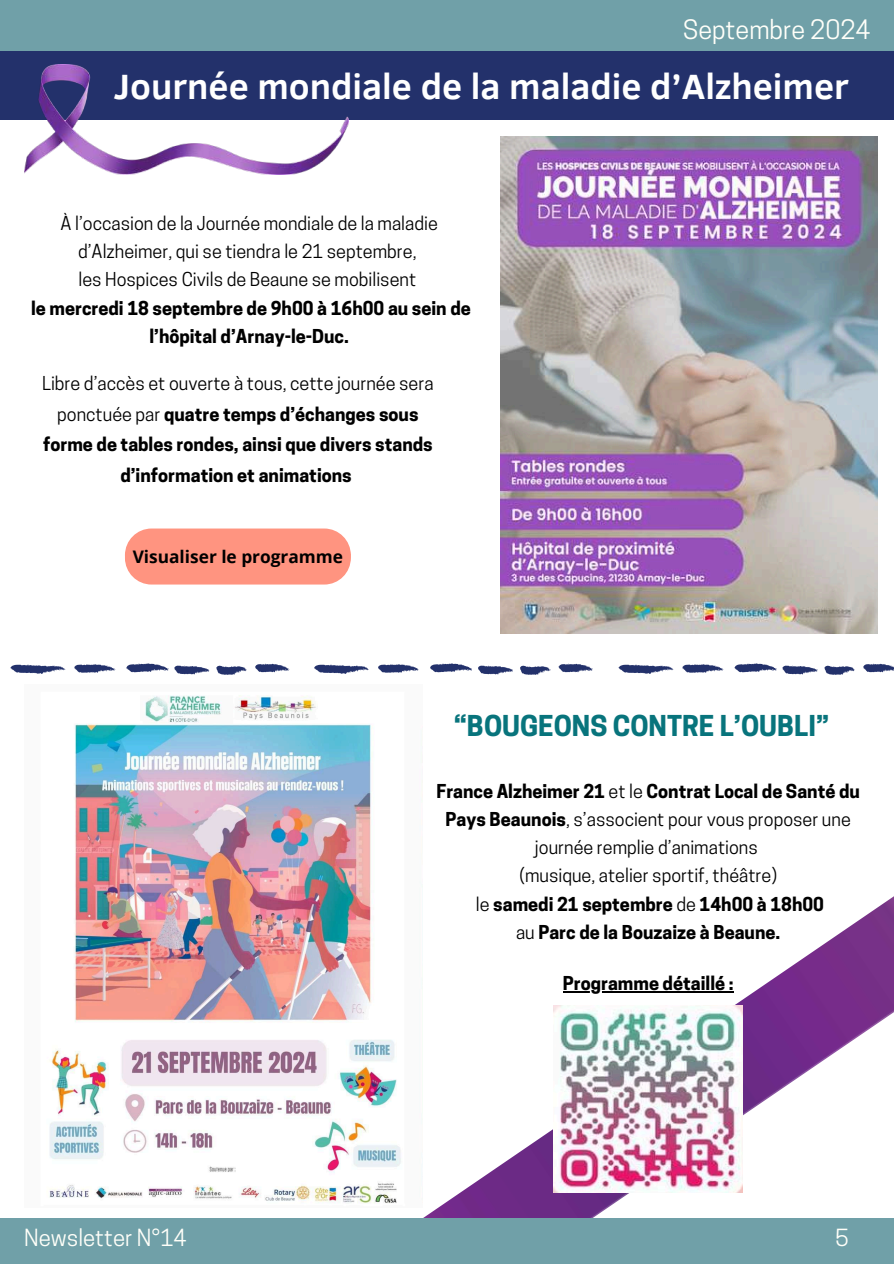
<style>
.page{position:relative;width:894px;height:1264px;background:#fff}
.page>*{position:absolute;margin:0;border:0;box-sizing:border-box;transform-origin:0 0}
.t1{font:700 36px "Clear Sans";color:#fff}
.t2{font:700 27px "Cooper Hewitt";color:#08747c}
.t3{font:25.2px "Cooper Hewitt";color:#fffff9}
.t4{font:22.2px "Cooper Hewitt";color:#fffff9}
.t5{font:700 18px/28.2px "Cooper Hewitt";color:#000;text-align:center}
.t6{font:18px/28.2px "Cooper Hewitt";color:#000;text-align:center}
.t7{font:700 17.25px "Open Sans";color:#000}
.s1{font-weight:400}
</style>
<div class="page">
<div style="left:0;top:0;width:893px;height:82px;background:#70a0a8"></div>
<img style="left:424px;top:897px;width:469px;height:320px">
<div style="left:0;top:1217px;width:893px;height:46px;background:#70a0a8"></div>
<div style="left:0;top:51px;width:893px;height:69px;background:#23316b"></div>
<svg style="left:125px;top:560px;width:226px;height:24px"></svg>
<div style="left:125px;top:528px;width:226px;height:53px;background:#ff9480;border-radius:27px"></div>
<img style="left:500px;top:137px;width:377px;height:496px">
<img style="left:24px;top:64px;width:324px;height:111px">
<svg style="left:11px;top:664px;width:54px;height:10px"></svg>
<svg style="left:74px;top:664px;width:41px;height:9px"></svg>
<svg style="left:126px;top:663px;width:42px;height:9px"></svg>
<svg style="left:174px;top:665px;width:35px;height:9px"></svg>
<svg style="left:216px;top:665px;width:30px;height:9px"></svg>
<svg style="left:255px;top:663px;width:33px;height:9px"></svg>
<svg style="left:314px;top:664px;width:54px;height:10px"></svg>
<svg style="left:378px;top:664px;width:40px;height:9px"></svg>
<svg style="left:430px;top:663px;width:42px;height:9px"></svg>
<svg style="left:478px;top:665px;width:34px;height:9px"></svg>
<svg style="left:520px;top:665px;width:29px;height:9px"></svg>
<svg style="left:558px;top:663px;width:34px;height:9px"></svg>
<svg style="left:618px;top:664px;width:54px;height:10px"></svg>
<svg style="left:682px;top:664px;width:40px;height:9px"></svg>
<svg style="left:734px;top:663px;width:42px;height:9px"></svg>
<svg style="left:782px;top:665px;width:35px;height:9px"></svg>
<svg style="left:824px;top:665px;width:30px;height:9px"></svg>
<svg style="left:863px;top:663px;width:31px;height:9px"></svg>
<img style="left:49px;top:695px;width:374px;height:508px">
<img style="left:553px;top:1005px;width:189px;height:187px">
<hr style="left:562px;top:990px;width:171px;height:2px;background:#000">
<h3 class="t3" style="left:683px;top:20px;width:189px">Septembre 2024</h3>
<h1 class="t1" style="left:114px;top:60px;width:736px">Journée mondiale de la maladie d’Alzheimer</h1>
<p class="t6" style="left:60px;top:211px;width:378px">À l’occasion de la Journée mondiale de la maladie d’Alzheimer, qui se tiendra le 21 septembre,<br>les Hospices Civils de Beaune se mobilisent</p>
<p class="t5" style="left:31px;top:296px;width:441px">le mercredi 18 septembre de 9h00 à 16h00 au sein de l’hôpital d’Arnay-le-Duc.</p>
<p class="t5" style="left:42px;top:371px;width:393px;line-height:30.3px"><span class="s1">Libre d’accès et ouverte à tous, cette journée sera ponctuée par</span> quatre temps d’échanges sous forme de tables rondes, ainsi que divers stands d’information et animations</p>
<p class="t7" style="left:133px;top:544px;width:212px">Visualiser le programme</p>
<p class="t4" style="left:24px;top:1229px;width:164px">Newsletter N°14</p>
<h2 class="t2" style="left:453px;top:715px;width:377px">“BOUGEONS CONTRE L’OUBLI”</h2>
<p class="t5" style="left:436px;top:779px;width:425px">France Alzheimer 21 <span class="s1">et le</span> Contrat Local de Santé du Pays Beaunois<span class="s1">, s’associent pour vous proposer une journée remplie d’animations<br>(musique, atelier sportif, théâtre)<br>le</span> samedi 21 septembre <span class="s1">de</span> 14h00 à 18h00<br><span class="s1">au</span> Parc de la Bouzaize à Beaune.</p>
<p class="t5" style="left:562px;top:971px;width:172px">Programme détaillé :</p>
<p class="t4" style="left:835px;top:1229px;width:15px">5</p>
</div>
